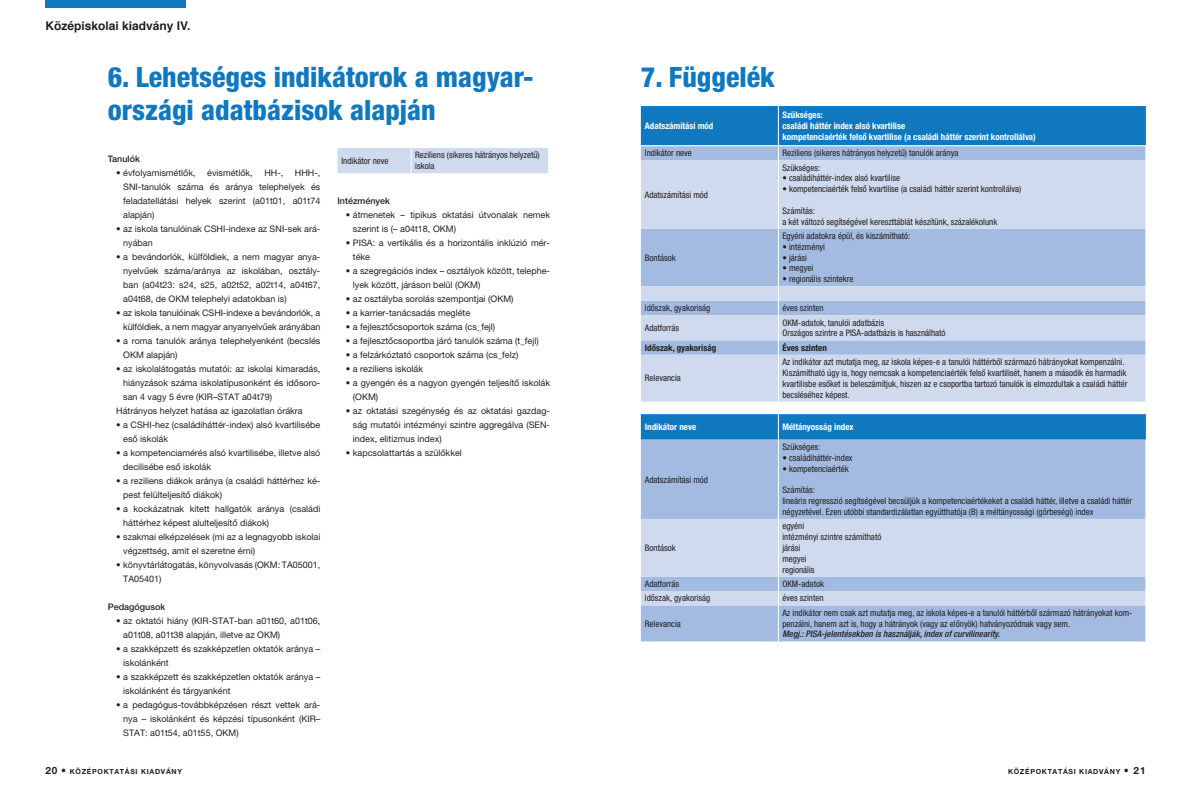
<style>
.page{position:relative;width:1191px;height:794px;background:#fff}
.page>*{position:absolute;margin:0;border:0;box-sizing:border-box;transform-origin:0 0}
.t1{font:800 condensed 28px/33.6px "Helvetica Neue LT Pro";color:#1078bf}
.t2{font:700 12px "Helvetica";color:#231f20}
.t3{font:9px/14px "Helvetica Neue LT Pro";color:#231f20}
.t4{font:condensed 9px/10.8px "Helvetica Neue LT Pro";color:#231f20}
.t5{font:700 condensed 9px/10.8px "Helvetica Neue LT Pro";color:#fff}
.t6{font:italic 500 condensed 9px "Helvetica Neue LT Pro";color:#231f20}
.t7{font:500 9px "Helvetica Neue LT Pro";color:#231f20}
.t8{font:700 condensed 9px "Helvetica Neue LT Pro";color:#231f20}
.t9{font:700 7px "Helvetica Neue LT Pro";letter-spacing:.1em;color:#231f20}
.s1{font-size:10px}
</style>
<div class="page">
<div style="left:337px;top:148px;width:211px;height:25px;background:#cfdaee"></div>
<svg style="left:641px;top:160px;width:504px;height:241px;background:#bfcfe9"></svg>
<svg style="left:641px;top:106px;width:505px;height:54px;background:#3a8bc8"></svg>
<hr style="left:778px;top:160px;width:1px;height:69px;background:#fff">
<hr style="left:778px;top:229px;width:1px;height:57px;background:#fff">
<svg style="left:778px;top:286px;width:1px;height:69px"></svg>
<svg style="left:1145px;top:286px;width:1px;height:69px"></svg>
<hr style="left:778px;top:355px;width:1px;height:46px;background:#fff">
<hr style="left:778px;top:106px;width:1px;height:39px;background:#fff">
<div style="left:641px;top:440px;width:504px;height:201px;background:#a3bbe0"></div>
<svg style="left:641px;top:519px;width:504px;height:86px;background:#c7d4eb"></svg>
<hr style="left:778px;top:440px;width:1px;height:79px;background:#fff">
<hr style="left:778px;top:519px;width:1px;height:57px;background:#fff">
<svg style="left:778px;top:576px;width:1px;height:29px"></svg>
<svg style="left:1145px;top:576px;width:1px;height:29px"></svg>
<hr style="left:778px;top:605px;width:1px;height:36px;background:#fff">
<svg style="left:641px;top:414px;width:504px;height:26px;background:#157ac0"></svg>
<div style="left:45px;top:0;width:141px;height:8px;background:#1078bf"></div>
<h2 class="t2" style="left:45px;top:16px;width:146px">Középiskolai kiadvány IV.</h2>
<h1 class="t1" style="left:108px;top:59px;width:427px">6. Lehetséges indikátorok a magyar&shy;országi adatbázisok alapján</h1>
<h1 class="t1" style="left:641px;top:59px;width:135px">7. Függelék</h1>
<p class="t4" style="left:341px;top:155px;width:49px">Indikátor neve</p>
<p class="t4" style="left:415px;top:150px;width:126px">Reziliens (sikeres hátrányos helyzetű) iskola</p>
<p class="t5" style="left:645px;top:120px;width:70px">Adatszámítási mód</p>
<p class="t5" style="left:782px;top:110px;width:255px">Szükséges:<br>családi háttér index alsó kvartilise<br>kompetenciaérték felső kvartilise (a családi háttér szerint kontrollálva)</p>
<p class="t4" style="left:645px;top:147px;width:49px">Indikátor neve</p>
<p class="t4" style="left:782px;top:147px;width:178px">Reziliens (sikeres hátrányos helyzetű) tanulók aránya</p>
<p class="t4" style="left:645px;top:189px;width:65px">Adatszámítási mód</p>
<p class="t7" style="left:108px;top:153px;width:34px">Tanulók</p>
<p class="t3" style="left:116px;top:166px;width:81px">• évfolyamismétlők,</p>
<p class="t3" style="left:207px;top:166px;width:47px">évismétlők,</p>
<p class="t3" style="left:264px;top:166px;width:20px">HH-,</p>
<p class="t4" style="left:782px;top:162px;width:39px">Szükséges:</p>
<p class="t4" style="left:782px;top:173px;width:119px">• családiháttér-index alsó kvartilise</p>
<p class="t4" style="left:782px;top:183px;width:240px">• kompetenciaérték felső kvartilise (a családi háttér szerint kontrollálva)</p>
<p class="t4" style="left:782px;top:205px;width:216px">Számítás:<br>a két változó segítségével kereszttáblát készítünk, százalékolunk</p>
<p class="t3" style="left:123px;top:166px;width:199px;text-align:justify;text-indent:172px">HHH-, SNI-tanulók száma és aránya telephelyek és feladatellátási helyek szerint (a01t01, a01t74 alapján)</p>
<p class="t3" style="left:123px;top:222px;width:199px;text-indent:-7px">• az iskola tanulóinak CSHI-indexe az SNI-sek ará&shy;nyában</p>
<p class="t3" style="left:123px;top:250px;width:199px;text-align:justify;text-indent:-7px">• a bevándorlók, külföldiek, a nem magyar anya&shy;nyelvűek száma/aránya az iskolában, osztály&shy;ban (a04t23: s24, s25, a02t52, a02t14, a04t67, a04t68, de OKM telephelyi adatokban is)</p>
<p class="t3" style="left:116px;top:306px;width:206px;text-align:right">• az iskola tanulóinak CSHI-indexe a bevándorlók, a külföldiek, a nem magyar anyanyelvűek arányában</p>
<p class="t3" style="left:123px;top:334px;width:199px;text-indent:-7px">• a roma tanulók aránya telephelyenként (becslés<br>OKM alapján)</p>
<p class="t3" style="left:116px;top:362px;width:206px">• az iskolalátogatás mutatói: az iskolai kimaradás,</p>
<p class="t3" style="left:123px;top:376px;width:199px">hiányzások száma iskolatípusonként és idősoro-</p>
<p class="t3" style="left:123px;top:390px;width:150px">san 4 vagy 5 évre (KIR–STAT a04t79)</p>
<p class="t3" style="left:116px;top:404px;width:188px">Hátrányos helyzet hatása az igazolatlan órákra</p>
<p class="t3" style="left:123px;top:418px;width:199px;text-indent:-7px">• a CSHI-hez (családiháttér-index) alsó kvartilisébe eső iskolák</p>
<p class="t3" style="left:123px;top:446px;width:199px;text-indent:-7px">• a kompetenciamérés alsó kvartilisébe, illetve alsó decilisébe eső iskolák</p>
<p class="t3" style="left:123px;top:474px;width:199px;text-indent:-7px">• a reziliens diákok aránya (a családi háttérhez ké&shy;pest felülteljesítő diákok)</p>
<p class="t3" style="left:123px;top:502px;width:199px;text-indent:-7px">• a kockázatnak kitett hallgatók aránya (családi háttérhez képest alulteljesítő diákok)</p>
<p class="t3" style="left:123px;top:530px;width:199px;text-indent:-7px">• szakmai elképzelések (mi az a legnagyobb iskolai végzettség, amit el szeretne érni)</p>
<p class="t3" style="left:123px;top:558px;width:199px;text-indent:-7px">• könyvtárlátogatás, könyvolvasás (OKM: TA05001,<br>TA05401)</p>
<p class="t7" style="left:108px;top:602px;width:59px">Pedagógusok</p>
<p class="t3" style="left:123px;top:614px;width:199px;text-indent:-7px">• az oktatói hiány (KIR-STAT-ban a01t60, a01t06, a01t08, a01t38 alapján, illetve az OKM)</p>
<p class="t3" style="left:123px;top:642px;width:199px;text-indent:-7px">• a szakképzett és szakképzetlen oktatók aránya – iskolánként</p>
<p class="t3" style="left:123px;top:670px;width:199px;text-indent:-7px">• a szakképzett és szakképzetlen oktatók aránya – iskolánként és tárgyanként</p>
<p class="t3" style="left:123px;top:698px;width:199px;text-align:justify;text-indent:-7px">• a pedagógus-továbbképzésen részt vettek ará&shy;nya – iskolánként és képzési típusonként (KIR– STAT: a01t54, a01t55, OKM)</p>
<p class="t7" style="left:337px;top:196px;width:54px">Intézmények</p>
<p class="t3" style="left:353px;top:208px;width:199px;text-indent:-7px">• átmenetek – tipikus oktatási útvonalak nemek szerint is (– a04t18, OKM)</p>
<p class="t3" style="left:353px;top:236px;width:199px;text-indent:-7px">• PISA: a vertikális és a horizontális inklúzió mér&shy;téke</p>
<p class="t3" style="left:353px;top:264px;width:199px;text-indent:-7px">• a szegregációs index – osztályok között, telephe&shy;lyek között, járáson belül (OKM)</p>
<p class="t3" style="left:346px;top:292px;width:169px">• az osztályba sorolás szempontjai (OKM)</p>
<p class="t3" style="left:346px;top:306px;width:126px">• a karrier-tanácsadás megléte</p>
<p class="t3" style="left:346px;top:320px;width:151px">• a fejlesztőcsoportok száma (cs_fejl)</p>
<p class="t3" style="left:346px;top:334px;width:194px">• a fejlesztőcsoportba járó tanulók száma (t_fejl)</p>
<p class="t3" style="left:346px;top:348px;width:174px">• a felzárkóztató csoportok száma (cs_felz)</p>
<p class="t3" style="left:346px;top:362px;width:79px">• a reziliens iskolák</p>
<p class="t3" style="left:353px;top:376px;width:199px;text-indent:-7px">• a gyengén és a nagyon gyengén teljesítő iskolák (OKM)</p>
<p class="t3" style="left:353px;top:404px;width:199px;text-align:justify;text-indent:-7px">• az oktatási szegénység és az oktatási gazdag&shy;ság mutatói intézményi szintre aggregálva (SEN&shy;index, elitizmus index)</p>
<p class="t3" style="left:346px;top:446px;width:117px">• kapcsolattartás a szülőkkel</p>
<p class="t4" style="left:782px;top:230px;width:129px">Egyéni adatokra épül, és kiszámítható:</p>
<p class="t4" style="left:782px;top:241px;width:44px">• intézményi</p>
<p class="t4" style="left:782px;top:252px;width:26px">• járási</p>
<p class="t4" style="left:782px;top:263px;width:32px">• megyei</p>
<p class="t4" style="left:782px;top:274px;width:73px">• regionális szintekre</p>
<p class="t4" style="left:645px;top:252px;width:32px">Bontások</p>
<p class="t4" style="left:645px;top:302px;width:67px">Időszak, gyakoriság</p>
<p class="t4" style="left:782px;top:302px;width:43px">éves szinten</p>
<p class="t4" style="left:645px;top:322px;width:36px">Adatforrás</p>
<p class="t4" style="left:782px;top:317px;width:165px">OKM-adatok, tanulói adatbázis<br>Országos szintre a PISA-adatbázis is használható</p>
<p class="t8" style="left:645px;top:342px;width:73px">Időszak, gyakoriság</p>
<p class="t8" style="left:782px;top:342px;width:46px">Éves szinten</p>
<p class="t4" style="left:645px;top:373px;width:37px">Relevancia</p>
<p class="t4" style="left:782px;top:356px;width:346px">Az indikátor azt mutatja meg, az iskola képes-e a tanulói háttérből származó hátrányokat kompenzálni.<br>Kiszámítható úgy is, hogy nemcsak a kompetenciaérték felső kvartilisét, hanem a második és harmadik kvartilisbe esőket is beleszámítjuk, hiszen az e csoportba tartozó tanulók is elmozdultak a családi háttér becsléséhez képest.</p>
<p class="t5" style="left:645px;top:421px;width:53px">Indikátor neve</p>
<p class="t5" style="left:782px;top:421px;width:73px">Méltányosság index</p>
<p class="t4" style="left:782px;top:441px;width:39px">Szükséges:</p>
<p class="t4" style="left:782px;top:452px;width:72px">• családiháttér-index</p>
<p class="t4" style="left:782px;top:463px;width:68px">• kompetenciaérték</p>
<p class="t4" style="left:782px;top:485px;width:351px">Számítás:<br>lineáris regresszió segítségével becsüljük a kompetenciaértékeket a családi háttér, illetve a családi háttér négyzetével. Ezen utóbbi standardizálatlan együtthatója (B) a méltányossági (görbeségi) index</p>
<p class="t4" style="left:645px;top:474px;width:65px">Adatszámítási mód</p>
<p class="t4" style="left:782px;top:521px;width:100px">egyéni<br>intézményi szintre számítható járási<br>megyei<br>regionális</p>
<p class="t4" style="left:645px;top:542px;width:32px">Bontások</p>
<p class="t4" style="left:645px;top:578px;width:36px">Adatforrás</p>
<p class="t4" style="left:782px;top:578px;width:43px">OKM-adatok</p>
<p class="t4" style="left:645px;top:593px;width:67px">Időszak, gyakoriság</p>
<p class="t4" style="left:782px;top:593px;width:43px">éves szinten</p>
<p class="t4" style="left:645px;top:618px;width:37px">Relevancia</p>
<p class="t4" style="left:782px;top:607px;width:351px">Az indikátor nem csak azt mutatja meg, az iskola képes-e a tanulói háttérből származó hátrányokat kom&shy;penzálni, hanem azt is, hogy a hátrányok (vagy az előnyök) hatványozódnak vagy sem.</p>
<p class="t6" style="left:782px;top:629px;width:219px">Megj.: PISA-jelentésekben is használják, index of curvilinearity.</p>
<p class="t9" style="left:45px;top:767px;width:138px"><span class="s1">20 •</span> KÖZÉPOKTATÁSI KIADVÁNY</p>
<p class="t9" style="left:1008px;top:767px;width:139px">KÖZÉPOKTATÁSI KIADVÁNY <span class="s1">• 21</span></p>
</div>
